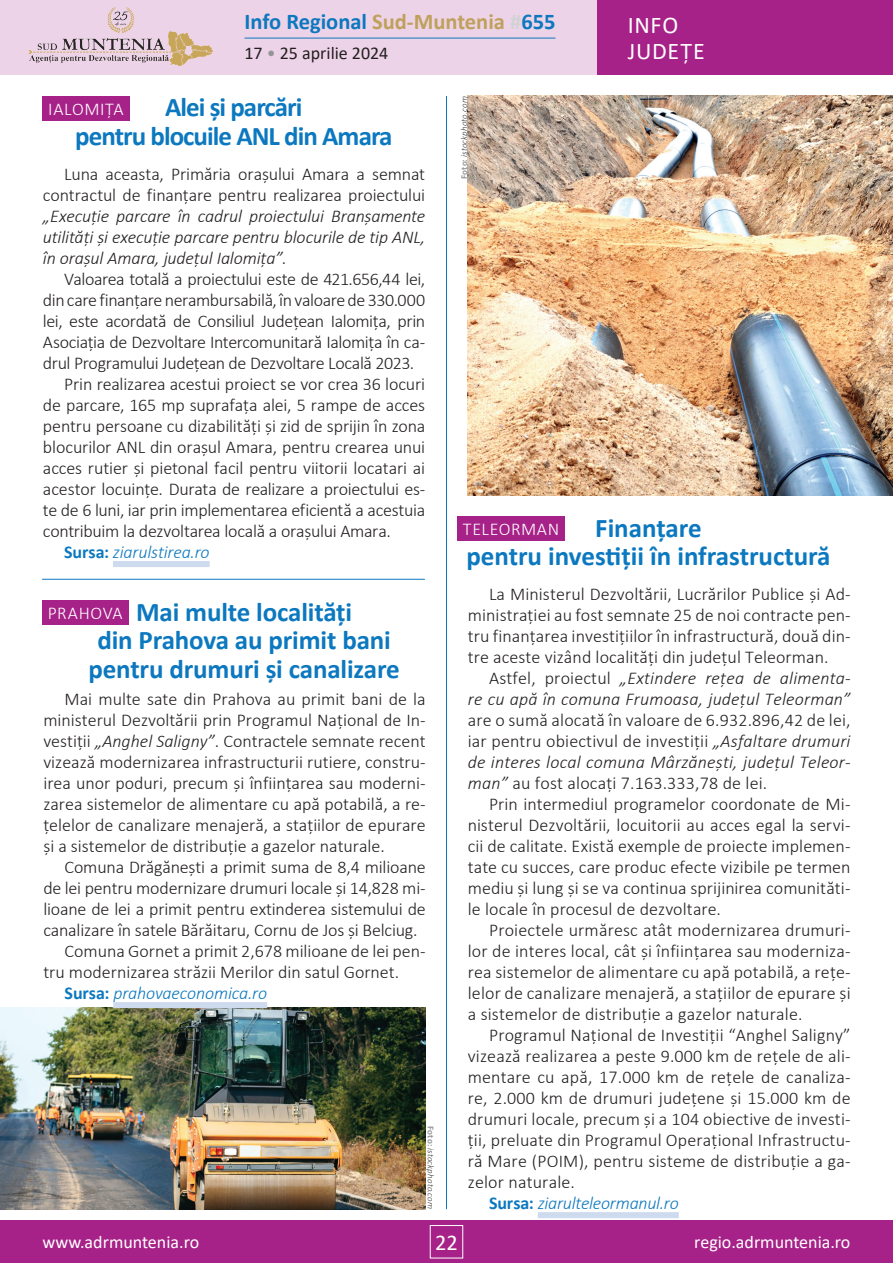
<style>
.page{position:relative;width:893px;height:1263px;background:#fff}
.page>*{position:absolute;margin:0;border:0;box-sizing:border-box;transform-origin:0 0}
.t1{font:700 27px/28.5px "Calibri";letter-spacing:-.005em;color:#0c78bf;text-align:center}
.t2{font:700 27px/28.5px "Calibri";letter-spacing:-.035em;color:#0c78bf;text-align:center}
.t3{font:24px/25.5px "Calibri";letter-spacing:.03em;color:#fff}
.t4{font:700 22.5px "Calibri";color:#0c78bf}
.t5{font:22.5px "Calibri";color:#fff}
.t6{font:300 18px/21px "Calibri";letter-spacing:-.005em;color:#231f20;text-align:justify}
.t7{font:italic 300 18px/21px "Calibri";letter-spacing:.01em;color:#231f20;text-align:justify}
.t8{font:300 18px "Calibri";letter-spacing:-.025em;color:#231f20}
.t9{font:italic 300 18px "Calibri";letter-spacing:-.01em;color:#0c78bf}
.t10{font:18px "Calibri";color:#fff}
.t11{font:300 18px "Calibri";letter-spacing:.035em;color:#fff}
.t12{font:18px "Calibri";color:#231f20}
.t13{font:italic 300 9px "Calibri";letter-spacing:.015em;color:#3e3e3f}
.s1{color:#bfa05c}
.s2{color:#d1d2d4}
.s3{color:#939598}
.s4{font-weight:700;font-style:normal;color:#939598}
.s5{font-style:normal}
.s6{font-weight:700;font-style:normal}
.s7{font-style:italic}
</style>
<div class="page">
<div style="left:0;top:0;width:893px;height:75px;background:#edd3e7"></div>
<div style="left:597px;top:0;width:296px;height:75px;background:#a72288"></div>
<div style="left:0;top:1220px;width:893px;height:43px;background:#a72288"></div>
<div style="left:430px;top:1225px;width:33px;height:33px;border:1px solid #fff"></div>
<hr style="left:446px;top:96px;width:1px;height:1113px;background:#0c78bf">
<hr style="left:244px;top:38px;width:311px;height:1px;background:#0c78bf">
<img style="left:28px;top:7px;width:185px;height:59px">
<div style="left:113px;top:561px;width:97px;height:6px;background:#cedaee"></div>
<div style="left:43px;top:96px;width:87px;height:24px;background:#a72288"></div>
<div style="left:457px;top:516px;width:108px;height:24px;background:#a72288"></div>
<div style="left:538px;top:1212px;width:141px;height:6px;background:#cedaee"></div>
<div style="left:42px;top:600px;width:86px;height:24px;background:#a72288"></div>
<hr style="left:42px;top:579px;width:383px;height:1px;background:#0c78bf">
<img style="left:0;top:1008px;width:425px;height:201px">
<div style="left:113px;top:1002px;width:154px;height:6px;background:#cedaee"></div>
<img style="left:468px;top:96px;width:425px;height:399px">
<p class="t4" style="left:244px;top:6px;width:313px">Info Regional <span class="s1">Sud-Muntenia</span> <span class="s2">#</span>655</p>
<p class="t12" style="left:244px;top:41px;width:145px">17 <span class="s3">•</span> 25 aprilie 2024</p>
<h2 class="t3" style="left:628px;top:12px;width:79px">INFO<br>JUDEȚE</h2>
<p class="t11" style="left:48px;top:98px;width:77px">IALOMIȚA</p>
<p class="t13" style="left:458px;top:179px;width:85px;rotate:-90deg"><span class="s4">Foto:</span> istockphoto.com</p>
<h1 class="t2" style="left:75px;top:93px;width:319px">Alei şi parcări<br>pentru blocuile ANL din Amara</h1>
<p class="t6" style="left:43px;top:163px;width:384px;text-align:right">Luna aceasta, Primăria oraşului Amara a semnat contractul de finanțare pentru realizarea proiectului</p>
<p class="t7" style="left:43px;top:205px;width:384px">„Execuție parcare în cadrul proiectului Branșamente utilități și execuție parcare pentru blocurile de tip ANL, în orașul Amara, județul Ialomița”<span class="s5">.</span></p>
<p class="t8" style="left:64px;top:268px;width:363px">Valoarea totală a proiectului este de 421.656,44 lei,</p>
<p class="t8" style="left:43px;top:289px;width:384px">din care finanțare nerambursabilă, în valoare de 330.000</p>
<p class="t6" style="left:43px;top:310px;width:384px">lei, este acordată de Consiliul Județean Ialomița, prin</p>
<p class="t6" style="left:43px;top:331px;width:384px">Asociația de Dezvoltare Intercomunitară Ialomița în ca-</p>
<p class="t8" style="left:43px;top:352px;width:373px">drul Programului Județean de Dezvoltare Locală 2023.</p>
<p class="t6" style="left:64px;top:373px;width:363px">Prin realizarea acestui proiect se vor crea 36 locuri</p>
<p class="t6" style="left:43px;top:394px;width:384px">de parcare, 165 mp suprafața alei, 5 rampe de acces</p>
<p class="t6" style="left:43px;top:415px;width:384px">pentru persoane cu dizabilități și zid de sprijin în zona</p>
<p class="t6" style="left:43px;top:436px;width:384px">blocurilor ANL din orașul Amara, pentru crearea unui</p>
<p class="t6" style="left:43px;top:457px;width:384px">acces rutier și pietonal facil pentru viitorii locatari ai</p>
<p class="t6" style="left:43px;top:478px;width:384px">acestor locuințe. Durata de realizare a proiectului es-</p>
<p class="t6" style="left:43px;top:499px;width:384px">te de 6 luni, iar prin implementarea eficientă a acestuia</p>
<p class="t6" style="left:43px;top:520px;width:349px">contribuim la dezvoltarea locală a orașului Amara.</p>
<p class="t9" style="left:64px;top:541px;width:147px"><span class="s6">Sursa:</span> ziarulstirea.ro</p>
<h1 class="t1" style="left:466px;top:513px;width:366px">Finanțare<br>pentru investiții în infrastructură</h1>
<p class="t11" style="left:463px;top:518px;width:98px">TELEORMAN</p>
<h1 class="t1" style="left:88px;top:597px;width:313px">Mai multe localităţi<br>din Prahova au primit bani pentru drumuri şi canalizare</h1>
<p class="t11" style="left:48px;top:602px;width:76px">PRAHOVA</p>
<p class="t6" style="left:43px;top:688px;width:384px;text-indent:21px">Mai multe sate din Prahova au primit bani de la ministerul Dezvoltării prin Programul Național de In&shy;vestiții <span class="s7">„Anghel Saligny”</span>. Contractele semnate recent vizează modernizarea infrastructurii rutiere, constru&shy;irea unor poduri, precum și înființarea sau moderni&shy;zarea sistemelor de alimentare cu apă potabilă, a re&shy;țelelor de canalizare menajeră, a stațiilor de epurare și a sistemelor de distribuție a gazelor naturale.</p>
<p class="t6" style="left:65px;top:856px;width:363px">Comuna Drăgăneşti a primit suma de 8,4 milioane</p>
<p class="t6" style="left:43px;top:877px;width:384px">de lei pentru modernizare drumuri locale şi 14,828 mi-</p>
<p class="t6" style="left:43px;top:898px;width:384px">lioane de lei a primit pentru extinderea sistemului de</p>
<p class="t6" style="left:43px;top:919px;width:376px">canalizare în satele Bărăitaru, Cornu de Jos şi Belciug.</p>
<p class="t6" style="left:65px;top:940px;width:362px">Comuna Gornet a primit 2,678 milioane de lei pen-</p>
<p class="t6" style="left:43px;top:961px;width:357px">tru modernizarea străzii Merilor din satul Gornet.</p>
<p class="t9" style="left:65px;top:982px;width:204px"><span class="s6">Sursa:</span> prahovaeconomica.ro</p>
<p class="t13" style="left:436px;top:1126px;width:85px;rotate:90deg"><span class="s4">Foto:</span> istockphoto.com</p>
<p class="t6" style="left:468px;top:583px;width:384px;text-indent:21px">La Ministerul Dezvoltării, Lucrărilor Publice și Ad&shy;ministrației au fost semnate 25 de noi contracte pen&shy;tru finanțarea investițiilor în infrastructură, două din&shy;tre aceste vizând localități din județul Teleorman.</p>
<p class="t7" style="left:468px;top:667px;width:384px;text-align:right"><span class="s5">Astfel, proiectul</span> „Extindere rețea de alimenta-<br>re cu apă în comuna Frumoasa, județul Teleorman”</p>
<p class="t6" style="left:468px;top:709px;width:384px">are o sumă alocată în valoare de 6.932.896,42 de lei, iar pentru obiectivul de investiții <span class="s7">„Asfaltare drumuri de interes local comuna Mârzănești, județul Teleor&shy;man”</span> au fost alocați 7.163.333,78 de lei.</p>
<p class="t6" style="left:468px;top:793px;width:384px;text-indent:21px">Prin intermediul programelor coordonate de Mi&shy;nisterul Dezvoltării, locuitorii au acces egal la servi&shy;cii de calitate. Există exemple de proiecte implemen&shy;tate cu succes, care produc efecte vizibile pe termen mediu și lung și se va continua sprijinirea comunităti&shy;le locale în procesul de dezvoltare.</p>
<p class="t6" style="left:468px;top:919px;width:384px;text-indent:21px">Proiectele urmăresc atât modernizarea drumuri&shy;lor de interes local, cât și înființarea sau moderniza&shy;rea sistemelor de alimentare cu apă potabilă, a rețe&shy;lelor de canalizare menajeră, a stațiilor de epurare și a sistemelor de distribuție a gazelor naturale.</p>
<p class="t6" style="left:489px;top:1024px;width:363px">Programul Național de Investiții “Anghel Saligny”</p>
<p class="t6" style="left:468px;top:1045px;width:384px">vizează realizarea a peste 9.000 km de rețele de ali-</p>
<p class="t6" style="left:468px;top:1066px;width:384px">mentare cu apă, 17.000 km de rețele de canaliza-</p>
<p class="t6" style="left:468px;top:1087px;width:384px">re, 2.000 km de drumuri județene și 15.000 km de</p>
<p class="t6" style="left:468px;top:1109px;width:384px">drumuri locale, precum și a 104 obiective de investi-</p>
<p class="t6" style="left:468px;top:1130px;width:384px">ții, preluate din Programul Operațional Infrastructu-</p>
<p class="t6" style="left:468px;top:1151px;width:384px">ră Mare (POIM), pentru sisteme de distribuție a ga-</p>
<p class="t6" style="left:468px;top:1172px;width:109px">zelor naturale.</p>
<p class="t9" style="left:489px;top:1192px;width:191px"><span class="s6">Sursa:</span> ziarulteleormanul.ro</p>
<p class="t10" style="left:43px;top:1230px;width:158px">www.adrmuntenia.ro</p>
<p class="t5" style="left:435px;top:1226px;width:24px">22</p>
<p class="t10" style="left:694px;top:1230px;width:158px">regio.adrmuntenia.ro</p>
</div>
